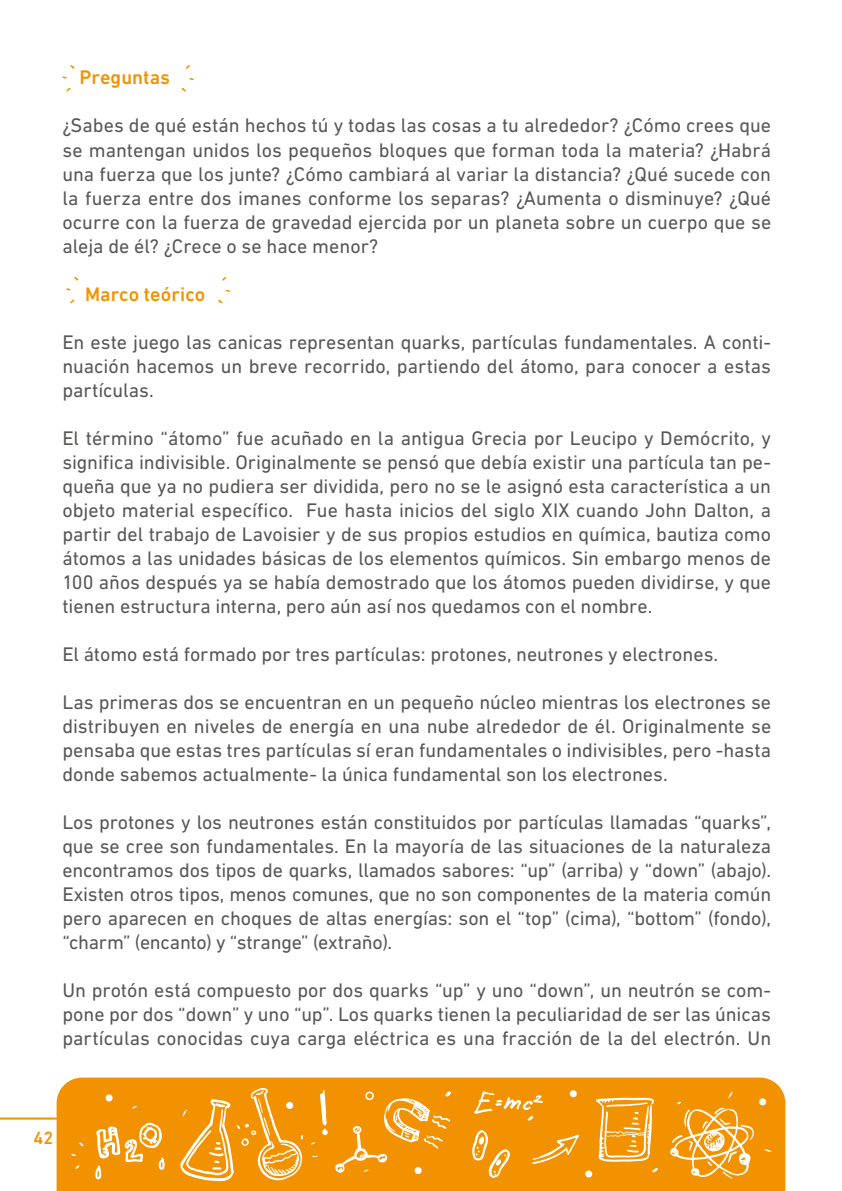
<style>
.page{position:relative;width:842px;height:1191px;background:#fff}
.page>*{position:absolute;margin:0;border:0;box-sizing:border-box;transform-origin:0 0}
.t1{font:20px/24px "DIN Next LT Pro";color:#575756;text-align:justify}
.t2{font:500 20px "DIN Next LT Pro";letter-spacing:.005em;color:#f39200}
.t3{font:500 18px "DIN Next LT Pro";color:#f39200}
</style>
<div class="page">
<div style="left:57px;top:1077px;width:728px;height:114px;background:#f39200"></div>
<div style="left:585px;top:1170px;width:7px;height:7px;background:#fff;border-radius:50%"></div>
<div style="left:570px;top:1090px;width:7px;height:7px;background:#fff;border-radius:50%"></div>
<div style="left:106px;top:1094px;width:7px;height:7px;background:#fff;border-radius:50%"></div>
<div style="left:759px;top:1098px;width:7px;height:7px;background:#fff;border-radius:50%"></div>
<svg style="left:75px;top:1165px;width:5px;height:4px"></svg>
<svg style="left:71px;top:1153px;width:6px;height:3px"></svg>
<svg style="left:79px;top:1142px;width:5px;height:4px"></svg>
<svg style="left:311px;top:1141px;width:5px;height:3px"></svg>
<svg style="left:312px;top:1155px;width:6px;height:2px"></svg>
<svg style="left:132px;top:1106px;width:5px;height:3px"></svg>
<svg style="left:764px;top:1149px;width:8px;height:3px"></svg>
<svg style="left:652px;top:1168px;width:6px;height:4px"></svg>
<svg style="left:532px;top:1134px;width:47px;height:30px"></svg>
<svg style="left:335px;top:1090px;width:117px;height:83px;background:#f49f1f"></svg>
<svg style="left:596px;top:1097px;width:58px;height:64px;background:#f5ae42"></svg>
<svg style="left:472px;top:1129px;width:38px;height:49px;background:#f5a733"></svg>
<svg style="left:670px;top:1091px;width:84px;height:87px;background:#f5a835"></svg>
<svg style="left:320px;top:1089px;width:8px;height:46px"></svg>
<svg style="left:474px;top:1091px;width:69px;height:29px;background:#f4a32a"></svg>
<svg style="left:180px;top:1087px;width:123px;height:94px;background:#f4a42b"></svg>
<svg style="left:95px;top:1122px;width:70px;height:57px"></svg>
<hr style="left:0;top:1117px;width:58px;height:2px;background:#f39200">
<svg style="left:62px;top:76px;width:5px;height:3px"></svg>
<svg style="left:70px;top:65px;width:5px;height:4px"></svg>
<svg style="left:185px;top:65px;width:5px;height:4px"></svg>
<svg style="left:66px;top:288px;width:5px;height:3px"></svg>
<svg style="left:74px;top:277px;width:5px;height:4px"></svg>
<svg style="left:218px;top:299px;width:5px;height:4px"></svg>
<p class="t2" style="left:79px;top:66px;width:92px">Preguntas</p>
<p class="t1" style="left:62px;top:113px;width:710px">¿Sabes de qué están hechos tú y todas las cosas a tu alrededor? ¿Cómo crees que se mantengan unidos los pequeños bloques que forman toda la materia? ¿Habrá una fuerza que los junte? ¿Cómo cambiará al variar la distancia? ¿Qué sucede con la fuerza entre dos imanes conforme los separas? ¿Aumenta o disminuye? ¿Qué ocurre con la fuerza de gravedad ejercida por un planeta sobre un cuerpo que se aleja de él? ¿Crece o se hace menor?</p>
<p class="t2" style="left:85px;top:282px;width:122px">Marco teórico</p>
<p class="t1" style="left:62px;top:329px;width:710px">En este juego las canicas representan quarks, partículas fundamentales. A conti&shy;nuación hacemos un breve recorrido, partiendo del átomo, para conocer a estas partículas.</p>
<p class="t1" style="left:62px;top:425px;width:710px">El término “átomo” fue acuñado en la antigua Grecia por Leucipo y Demócrito, y significa indivisible. Originalmente se pensó que debía existir una partícula tan pe&shy;queña que ya no pudiera ser dividida, pero no se le asignó esta característica a un objeto material específico. Fue hasta inicios del siglo XIX cuando John Dalton, a partir del trabajo de Lavoisier y de sus propios estudios en química, bautiza como átomos a las unidades básicas de los elementos químicos. Sin embargo menos de 100 años después ya se había demostrado que los átomos pueden dividirse, y que tienen estructura interna, pero aún así nos quedamos con el nombre.</p>
<p class="t1" style="left:62px;top:641px;width:657px">El átomo está formado por tres partículas: protones, neutrones y electrones.</p>
<p class="t1" style="left:62px;top:689px;width:710px">Las primeras dos se encuentran en un pequeño núcleo mientras los electrones se distribuyen en niveles de energía en una nube alrededor de él. Originalmente se pensaba que estas tres partículas sí eran fundamentales o indivisibles, pero -hasta donde sabemos actualmente- la única fundamental son los electrones.</p>
<p class="t1" style="left:62px;top:809px;width:710px">Los protones y los neutrones están constituidos por partículas llamadas “quarks”, que se cree son fundamentales. En la mayoría de las situaciones de la naturaleza encontramos dos tipos de quarks, llamados sabores: “up” (arriba) y “down” (abajo).<br>Existen otros tipos, menos comunes, que no son componentes de la materia común pero aparecen en choques de altas energías: son el “top” (cima), “bottom” (fondo), “charm” (encanto) y “strange” (extraño).</p>
<p class="t1" style="left:62px;top:977px;width:710px">Un protón está compuesto por dos quarks “up” y uno “down”, un neutrón se com&shy;pone por dos “down” y uno “up”. Los quarks tienen la peculiaridad de ser las únicas partículas conocidas cuya carga eléctrica es una fracción de la del electrón. Un</p>
<p class="t3" style="left:34px;top:1127px;width:21px">42</p>
</div>
